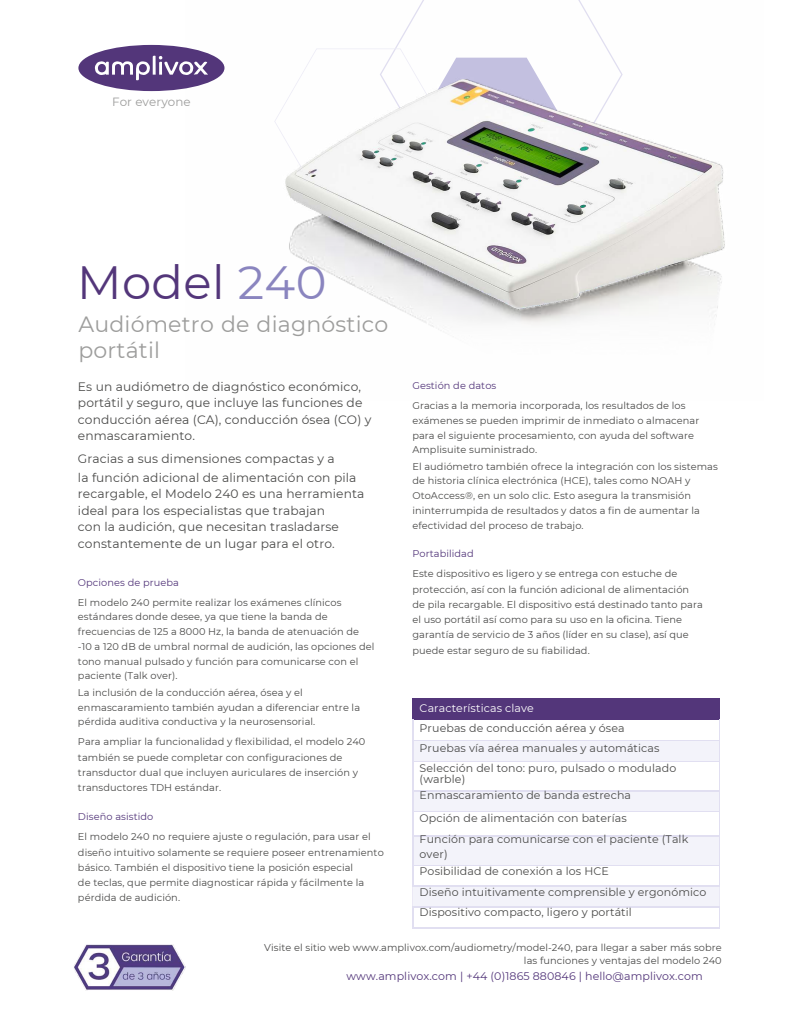
<style>
.page{position:relative;width:797px;height:1032px;background:#fff}
.page>*{position:absolute;margin:0;border:0;box-sizing:border-box;transform-origin:0 0}
.t1{font:46.56px "Montserrat";letter-spacing:.01em;color:#53367a}
.t2{font:22.06px/25.8px "Montserrat";letter-spacing:.01em;color:#9d9d9c}
.t3{font:12.25px/16.6px "Montserrat";letter-spacing:.01em;color:#4a4a49}
.t4{font:11.88px "Montserrat";letter-spacing:.01em;color:#9d9d9c}
.t5{font:11px/19.8px "Montserrat";letter-spacing:.01em;color:#4a4a49}
.t6{font:11px "Montserrat";letter-spacing:.01em;color:#53367a}
.t7{font:11px "Montserrat";letter-spacing:.01em;color:#fff}
.t8{font:9.81px/14.7px "Montserrat";letter-spacing:.01em;color:#4a4a49}
.t9{font:9.81px "Montserrat";letter-spacing:.01em;color:#53367a}
.s1{color:#8a85bf}
</style>
<div class="page">
<img style="left:224px;top:0;width:501px;height:331px">
<img style="left:74px;top:944px;width:112px;height:47px">
<svg style="left:78px;top:45px;width:146px;height:46px"></svg>
<div style="left:413px;top:698px;width:306px;height:21px;background:#53367a"></div>
<svg style="left:413px;top:741px;width:306px;height:165px;fill:#f3f3fa"></svg>
<hr style="left:412px;top:740px;width:308px;height:1px;background:#e1dff1">
<hr style="left:412px;top:761px;width:308px;height:1px;background:#e1dff1">
<hr style="left:412px;top:790px;width:308px;height:1px;background:#e1dff1">
<hr style="left:412px;top:811px;width:308px;height:1px;background:#e1dff1">
<hr style="left:412px;top:835px;width:308px;height:1px;background:#e1dff1">
<hr style="left:412px;top:864px;width:308px;height:1px;background:#e1dff1">
<hr style="left:412px;top:885px;width:308px;height:1px;background:#e1dff1">
<hr style="left:412px;top:906px;width:308px;height:1px;background:#e1dff1">
<hr style="left:412px;top:927px;width:308px;height:1px;background:#e1dff1">
<svg style="left:412px;top:719px;width:1px;height:208px"></svg>
<svg style="left:719px;top:719px;width:1px;height:208px"></svg>
<p class="t4" style="left:112px;top:93px;width:80px">For everyone</p>
<h1 class="t1" style="left:77px;top:250px;width:251px">Model <span class="s1">240</span></h1>
<h2 class="t2" style="left:78px;top:310px;width:311px">Audiómetro de diagnóstico portátil</h2>
<p class="t3" style="left:78px;top:377px;width:295px">Es un audiómetro de diagnóstico económico, portátil y seguro, que incluye las funciones de conducción aérea (CA), conducción ósea (CO) y enmascaramiento.</p>
<p class="t3" style="left:78px;top:449px;width:280px;line-height:18.4px">Gracias a sus dimensiones compactas y a<br>la función adicional de alimentación con pila</p>
<p class="t3" style="left:78px;top:485px;width:288px">recargable, el Modelo 240 es una herramienta ideal para los especialistas que trabajan<br>con la audición, que necesitan trasladarse constantemente de un lugar para el otro.</p>
<p class="t9" style="left:78px;top:575px;width:103px">Opciones de prueba</p>
<p class="t8" style="left:78px;top:594px;width:298px">El modelo 240 permite realizar los exámenes clínicos estándares donde desee, ya que tiene la banda de frecuencias de 125 a 8000 Hz, la banda de atenuación de -10 a 120 dB de umbral normal de audición, las opciones del tono manual pulsado y función para comunicarse con el paciente (Talk over).</p>
<p class="t8" style="left:78px;top:684px;width:284px">La inclusión de la conducción aérea, ósea y el enmascaramiento también ayudan a diferenciar entre la pérdida auditiva conductiva y la neurosensorial.</p>
<p class="t8" style="left:78px;top:733px;width:289px;line-height:15.6px">Para ampliar la funcionalidad y flexibilidad, el modelo 240 también se puede completar con configuraciones de</p>
<p class="t8" style="left:78px;top:764px;width:282px;line-height:15.6px">transductor dual que incluyen auriculares de inserción y transductores TDH estándar.</p>
<p class="t9" style="left:78px;top:809px;width:77px">Diseño asistido</p>
<p class="t8" style="left:78px;top:828px;width:307px;line-height:15.6px">El modelo 240 no requiere ajuste o regulación, para usar el diseño intuitivo solamente se requiere poseer entrenamiento</p>
<p class="t8" style="left:78px;top:858px;width:288px;line-height:15.6px">básico. También el dispositivo tiene la posición especial de teclas, que permite diagnosticar rápida y fácilmente la</p>
<p class="t8" style="left:78px;top:889px;width:104px">pérdida de audición.</p>
<p class="t9" style="left:412px;top:378px;width:85px">Gestión de datos</p>
<p class="t8" style="left:412px;top:398px;width:288px">Gracias a la memoria incorporada, los resultados de los exámenes se pueden imprimir de inmediato o almacenar para el siguiente procesamiento, con ayuda del software Amplisuite suministrado.</p>
<p class="t8" style="left:412px;top:458px;width:307px">El audiómetro también ofrece la integración con los sistemas de historia clínica electrónica (HCE), tales como NOAH y OtoAccess®, en un solo clic. Esto asegura la transmisión ininterrumpida de resultados y datos a fin de aumentar la efectividad del proceso de trabajo.</p>
<p class="t9" style="left:412px;top:546px;width:63px">Portabilidad</p>
<p class="t8" style="left:412px;top:565px;width:278px;line-height:15.6px">Este dispositivo es ligero y se entrega con estuche de protección, así con la función adicional de alimentación</p>
<p class="t8" style="left:412px;top:596px;width:292px;line-height:15.6px">de pila recargable. El dispositivo está destinado tanto para el uso portátil así como para su uso en la oficina. Tiene</p>
<p class="t8" style="left:412px;top:626px;width:278px;line-height:15.6px">garantía de servicio de 3 años (líder en su clase), así que puede estar seguro de su fiabilidad.</p>
<p class="t7" style="left:420px;top:700px;width:116px">Características clave</p>
<p class="t5" style="left:420px;top:717px;width:258px">Pruebas de conducción aérea y ósea<br>Pruebas vía aérea manuales y automáticas<br>Selección del tono: puro, pulsado o modulado</p>
<p class="t5" style="left:420px;top:770px;width:213px;line-height:16.6px">(warble)<br>Enmascaramiento de banda estrecha</p>
<p class="t5" style="left:420px;top:807px;width:270px;line-height:21.1px">Opción de alimentación con baterías<br>Función para comunicarse con el paciente (Talk</p>
<p class="t5" style="left:420px;top:845px;width:191px;line-height:16.6px">over)<br>Posibilidad de conexión a los HCE</p>
<p class="t5" style="left:420px;top:881px;width:288px;line-height:20.2px">Diseño intuitivamente comprensible y ergonómico<br>Dispositivo compacto, ligero y portátil</p>
<p class="t8" style="left:264px;top:940px;width:459px;line-height:12.9px;text-align:right">Visite el sitio web www.amplivox.com/audiometry/model-240, para llegar a saber más sobre las funciones y ventajas del modelo 240</p>
<p class="t6" style="left:346px;top:968px;width:358px">www.amplivox.com | +44 (0)1865 880846 | hello@amplivox.com</p>
</div>
